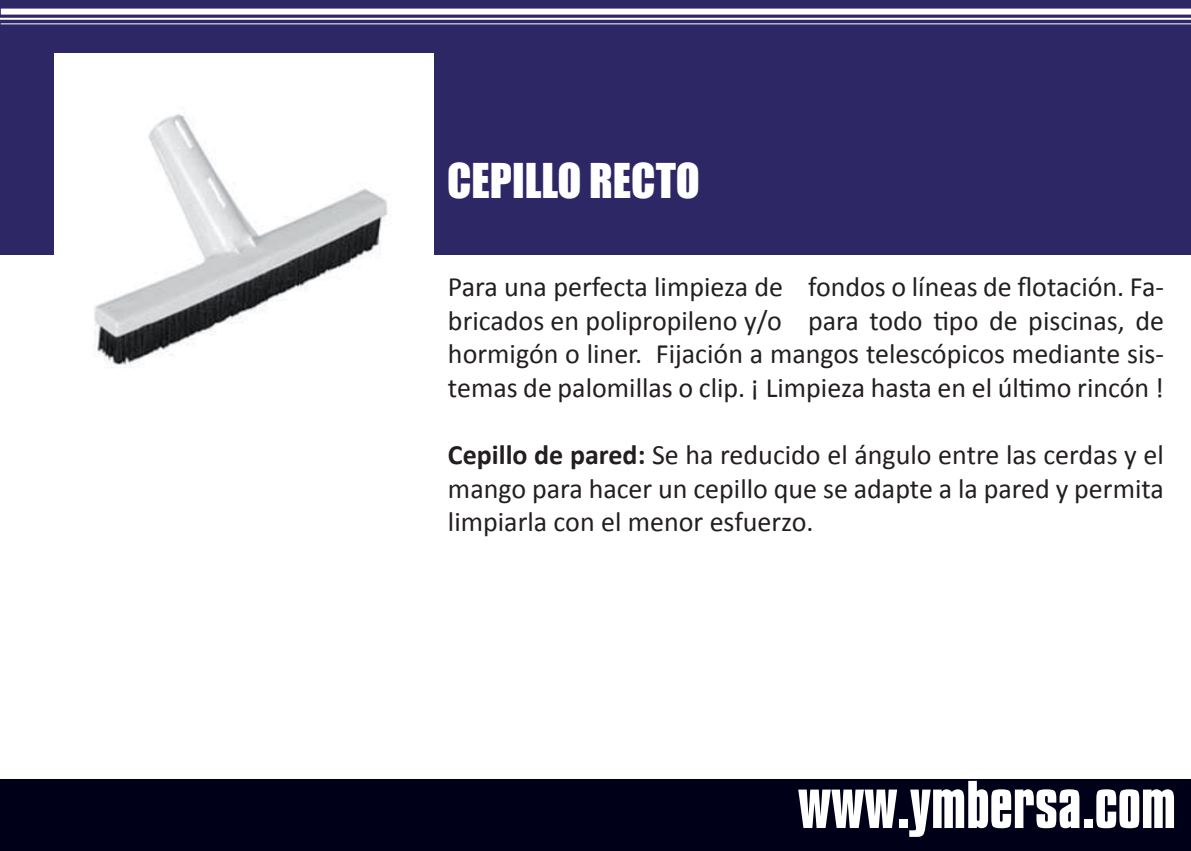
<style>
.page{position:relative;width:1191px;height:851px;background:#fff}
.page>*{position:absolute;margin:0;border:0;box-sizing:border-box;transform-origin:0 0}
.t1{font:700 58px "Compacta BT";color:#fff}
.t2{font:44px "Impact";color:#fff}
.t3{font:28px/33.6px "Calibri";color:#231f20;text-align:justify}
.s1{font-weight:700}
</style>
<div class="page">
<div style="left:0;top:779px;width:1191px;height:71px;background:#000119"></div>
<div style="left:0;top:0;width:1191px;height:254px;background:#2d2766"></div>
<img style="left:54px;top:54px;width:379px;height:314px">
<hr style="left:0;top:18px;width:1191px;height:2px;background:#fff">
<div style="left:1px;top:9px;width:1190px;height:6px;background:#fff"></div>
<hr style="left:1px;top:23px;width:1190px;height:1px;background:#fff">
<h2 class="t2" style="left:447px;top:146px;width:254px">CEPILLO RECTO</h2>
<p class="t3" style="left:448px;top:270px;width:717px">Para una perfecta limpieza de fondos o líneas de flotación. Fa&shy;bricados en polipropileno y/o para todo tipo de piscinas, de hormigón o liner. Fijación a mangos telescópicos mediante sis&shy;temas de palomillas o clip. ¡ Limpieza hasta en el último rincón !</p>
<p class="t3" style="left:448px;top:438px;width:717px"><span class="s1">Cepillo de pared:</span> Se ha reducido el ángulo entre las cerdas y el mango para hacer un cepillo que se adapte a la pared y permita limpiarla con el menor esfuerzo.</p>
<h1 class="t1" style="left:798px;top:769px;width:379px">www.ymbersa.com</h1>
</div>
